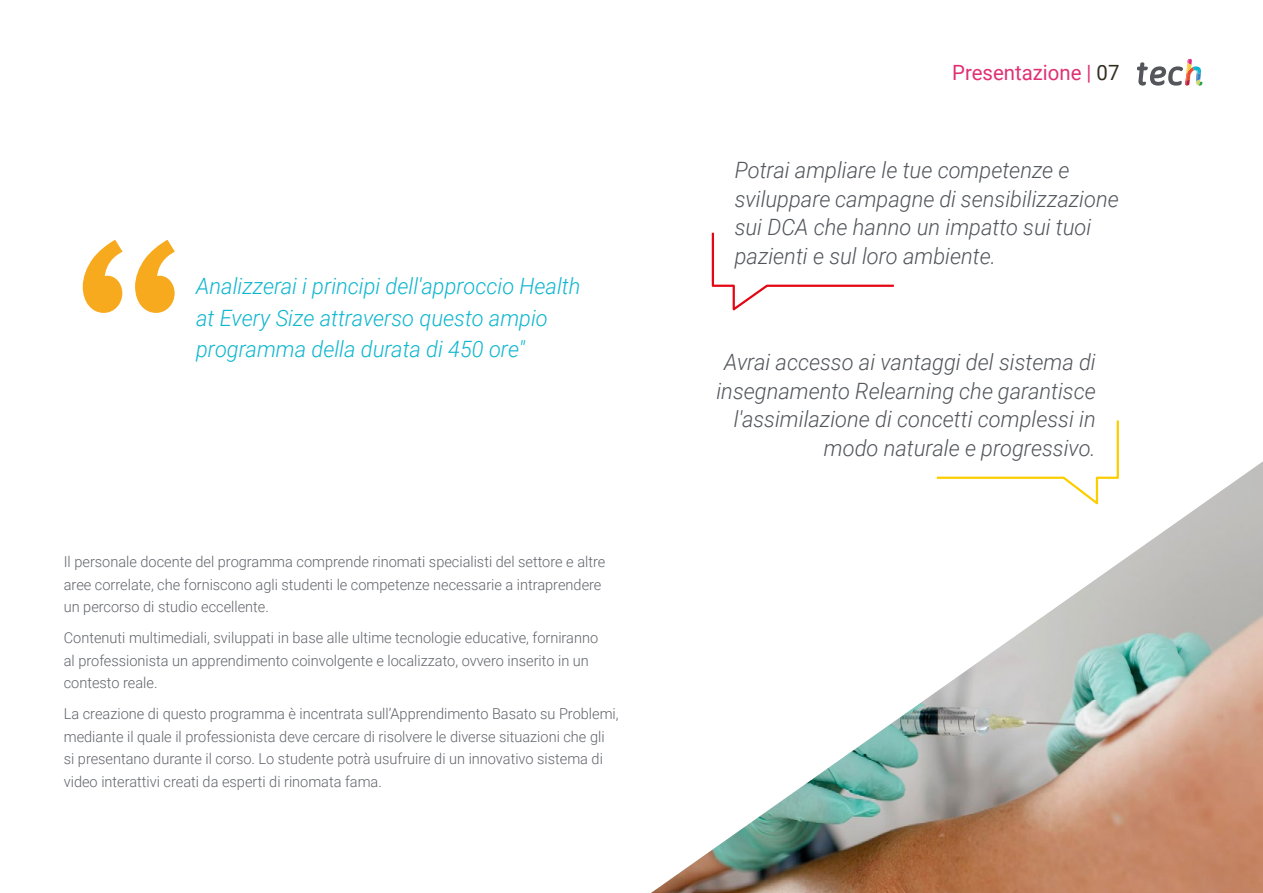
<style>
.page{position:relative;width:1263px;height:893px;background:#fff}
.page>*{position:absolute;margin:0;border:0;box-sizing:border-box;transform-origin:0 0}
.t1{font:italic 300 22.5px/28.5px "Roboto";color:#52555b;text-align:right}
.t2{font:italic 300 22.5px/31.5px "Roboto";color:#0fb6cf}
.t3{font:21px "Roboto";color:#df3174}
.t4{font:300 15px/22.5px "Roboto";color:#61646a}
.s1{color:#312e20}
</style>
<div class="page">
<img style="left:651px;top:461px;width:612px;height:432px">
<svg style="left:934px;top:420px;width:186px;height:88px"></svg>
<svg style="left:711px;top:232px;width:183px;height:79px"></svg>
<svg style="left:83px;top:240px;width:92px;height:73px"></svg>
<svg style="left:1137px;top:59px;width:65px;height:27px"></svg>
<h1 class="t2" style="left:196px;top:270px;width:386px">Analizzerai i principi dell'approccio Health at Every Size attraverso questo ampio programma della durata di 450 ore"</h1>
<p class="t4" style="left:64px;top:550px;width:543px">Il personale docente del programma comprende rinomati specialisti del settore e altre aree correlate, che forniscono agli studenti le competenze necessarie a intraprendere un percorso di studio eccellente.</p>
<p class="t4" style="left:64px;top:626px;width:536px">Contenuti multimediali, sviluppati in base alle ultime tecnologie educative, forniranno al professionista un apprendimento coinvolgente e localizzato, ovvero inserito in un contesto reale.</p>
<p class="t4" style="left:64px;top:702px;width:556px">La creazione di questo programma è incentrata sull’Apprendimento Basato su Problemi, mediante il quale il professionista deve cercare di risolvere le diverse situazioni che gli si presentano durante il corso. Lo studente potrà usufruire di un innovativo sistema di video interattivi creati da esperti di rinomata fama.</p>
<h2 class="t3" style="left:952px;top:57px;width:169px">Presentazione | <span class="s1">07</span></h2>
<h1 class="t1" style="left:735px;top:155px;width:386px;text-align:left">Potrai ampliare le tue competenze e sviluppare campagne di sensibilizzazione sui DCA che hanno un impatto sui tuoi pazienti e sul loro ambiente.</h1>
<h1 class="t1" style="left:716px;top:347px;width:381px">Avrai accesso ai vantaggi del sistema di insegnamento Relearning che garantisce l'assimilazione di concetti complessi in modo naturale e progressivo.</h1>
</div>
